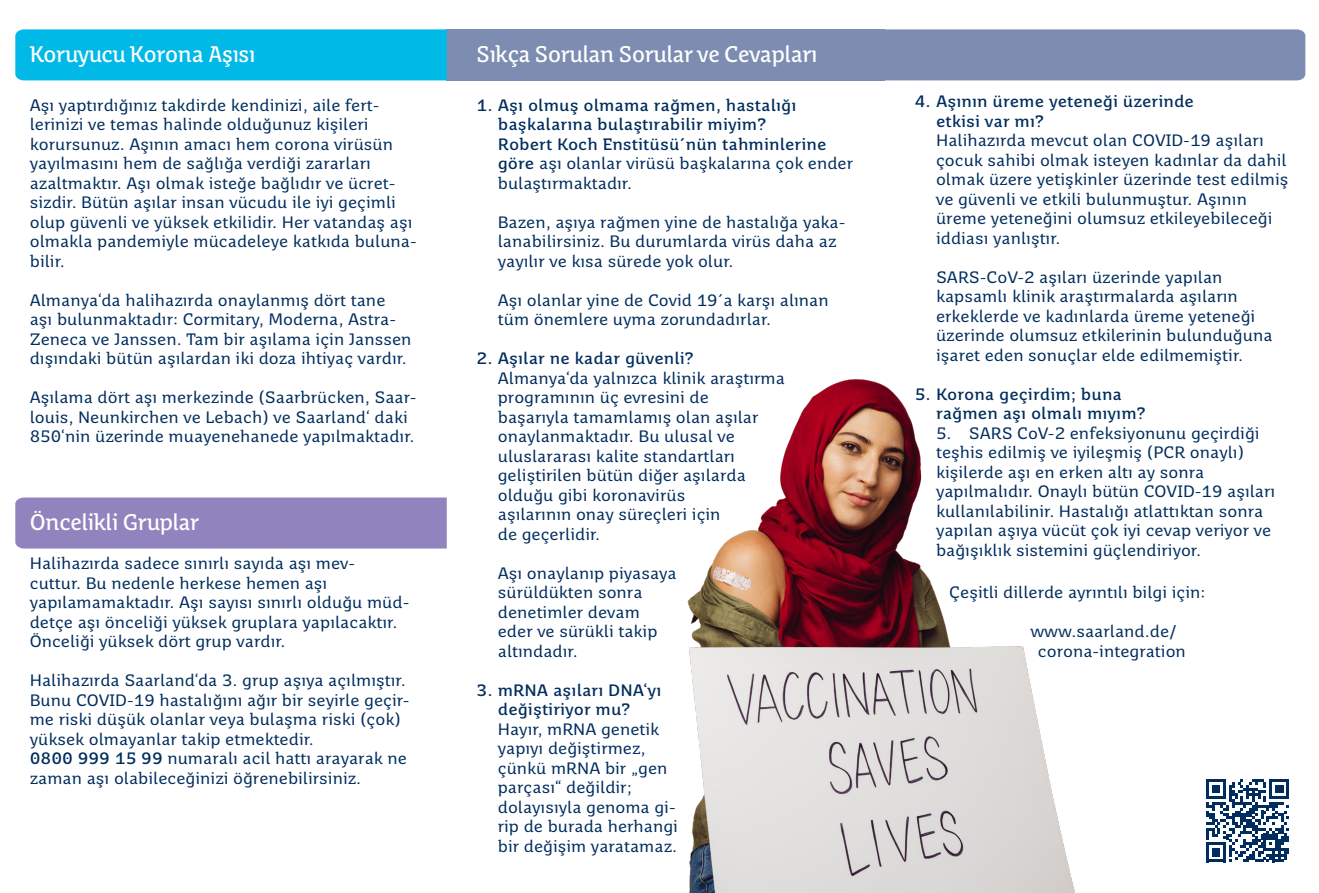
<style>
.page{position:relative;width:1319px;height:893px;background:#fff}
.page>*{position:absolute;margin:0;border:0;box-sizing:border-box;transform-origin:0 0}
.t1{font:22.5px "Saar 1450 Headline";letter-spacing:-.01em;color:#fff}
.Fließtext{font:16.5px/19.5px "Saar 1450 Text";color:#002d5e}
.t2{font:700 16.5px/19.5px "Saar 1450 Text";color:#002d5e}
.s1{font-weight:700}
.s2{font-weight:400}
</style>
<div class="page">
<img style="left:446px;top:379px;width:780px;height:514px">
<div style="left:884px;top:29px;width:421px;height:51px;background:#7c8db1"></div>
<div style="left:446px;top:29px;width:438px;height:51px;background:#7c8db1"></div>
<div style="left:15px;top:29px;width:431px;height:51px;background:#00b9e7"></div>
<div style="left:15px;top:497px;width:431px;height:52px;background:#9183bd"></div>
<svg style="left:1205px;top:779px;width:84px;height:83px"></svg>
<p class="t1" style="left:30px;top:41px;width:227px">Koruyucu Korona Aşısı</p>
<p class="Fließtext" style="left:30px;top:95px;width:388px">Aşı yaptırdığınız takdirde kendinizi, aile fert&shy;lerinizi ve temas halinde olduğunuz kişileri korursunuz. Aşının amacı hem corona virüsün yayılmasını hem de sağlığa verdiği zararları azaltmaktır. Aşı olmak isteğe bağlıdır ve ücret&shy;sizdir. Bütün aşılar insan vücudu ile iyi geçimli olup güvenli ve yüksek etkilidir. Her vatandaş aşı olmakla pandemiyle mücadeleye katkıda buluna&shy;bilir.</p>
<p class="Fließtext" style="left:30px;top:290px;width:383px">Almanya‘da halihazırda onaylanmış dört tane aşı bulunmaktadır: Cormitary, Moderna, Astra-Zeneca ve Janssen. Tam bir aşılama için Janssen dışındaki bütün aşılardan iki doza ihtiyaç vardır.</p>
<p class="Fließtext" style="left:30px;top:388px;width:388px">Aşılama dört aşı merkezinde (Saarbrücken, Saar&shy;louis, Neunkirchen ve Lebach) ve Saarland‘ daki<br>850‘nin üzerinde muayenehanede yapılmaktadır.</p>
<p class="t1" style="left:30px;top:509px;width:171px">Öncelikli Gruplar</p>
<p class="Fließtext" style="left:30px;top:553px;width:381px">Halihazırda sadece sınırlı sayıda aşı mev&shy;cuttur. Bu nedenle herkese hemen aşı yapılamamaktadır. Aşı sayısı sınırlı olduğu müd&shy;detçe aşı önceliği yüksek gruplara yapılacaktır.<br>Önceliği yüksek dört grup vardır.</p>
<p class="Fließtext" style="left:30px;top:670px;width:381px">Halihazırda Saarland‘da 3. grup aşıya açılmıştır.<br>Bunu COVID-19 hastalığını ağır bir seyirle geçir&shy;me riski düşük olanlar veya bulaşma riski (çok) yüksek olmayanlar takip etmektedir.</p>
<p class="Fließtext" style="left:30px;top:748px;width:378px"><span class="s1">0800 999 15 99</span> numaralı acil hattı arayarak ne zaman aşı olabileceğinizi öğrenebilirsiniz.</p>
<p class="t1" style="left:476px;top:41px;width:342px">Sıkça Sorulan Sorular ve Cevapları</p>
<p class="t2" style="left:497px;top:95px;width:357px;text-indent:-21px">1. Aşı olmuş olmama rağmen, hastalığı başkalarına bulaştırabilir miyim?<br>Robert Koch Enstitüsü´nün tahminlerine göre <span class="s2">aşı olanlar virüsü başkalarına çok ender bulaştırmaktadır.</span></p>
<p class="Fließtext" style="left:497px;top:212px;width:349px">Bazen, aşıya rağmen yine de hastalığa yaka&shy;lanabilirsiniz. Bu durumlarda virüs daha az yayılır ve kısa sürede yok olur.</p>
<p class="Fließtext" style="left:497px;top:290px;width:332px">Aşı olanlar yine de Covid 19´a karşı alınan tüm önemlere uyma zorundadırlar.</p>
<p class="Fließtext" style="left:497px;top:349px;width:289px;text-indent:-21px"><span class="s1">2. Aşılar ne kadar güvenli?<br></span>Almanya‘da yalnızca klinik araştırma programının üç evresini de<br>başarıyla tamamlamış olan aşılar onaylanmaktadır. Bu ulusal ve uluslararası kalite standartları geliştirilen bütün diğer aşılarda olduğu gibi koronavirüs<br>aşılarının onay süreçleri için<br>de geçerlidir.</p>
<p class="Fließtext" style="left:497px;top:563px;width:180px">Aşı onaylanıp piyasaya sürüldükten sonra denetimler devam eder ve sürükli takip altındadır.</p>
<p class="Fließtext" style="left:497px;top:680px;width:182px;text-indent:-21px"><span class="s1">3. mRNA aşıları DNA‘yı değiştiriyor mu?<br></span>Hayır, mRNA genetik yapıyı değiştirmez, çünkü mRNA bir „gen parçası“ değildir; dolayısıyla genoma gi&shy;rip de burada herhangi bir değişim yaratamaz.</p>
<p class="Fließtext" style="left:935px;top:92px;width:354px;text-indent:-21px"><span class="s1">4. Aşının üreme yeteneği üzerinde<br>etkisi var mı?<br></span>Halihazırda mevcut olan COVID-19 aşıları çocuk sahibi olmak isteyen kadınlar da dahil olmak üzere yetişkinler üzerinde test edilmiş ve güvenli ve etkili bulunmuştur. Aşının üreme yeteneğini olumsuz etkileyebileceği iddiası yanlıştır.</p>
<p class="Fließtext" style="left:935px;top:267px;width:338px">SARS-CoV-2 aşıları üzerinde yapılan kapsamlı klinik araştırmalarda aşıların erkeklerde ve kadınlarda üreme yeteneği üzerinde olumsuz etkilerinin bulunduğuna işaret eden sonuçlar elde edilmemiştir.</p>
<p class="t2" style="left:935px;top:384px;width:211px;text-indent:-21px">5. Korona geçirdim; buna rağmen aşı olmalı mıyım?</p>
<p class="Fließtext" style="left:935px;top:423px;width:341px">5. SARS CoV-2 enfeksiyonunu geçirdiği teşhis edilmiş ve iyileşmiş (PCR onaylı) kişilerde aşı en erken altı ay sonra yapılmalıdır. Onaylı bütün COVID-19 aşıları kullanılabilinir. Hastalığı atlattıktan sonra yapılan aşıya vücüt çok iyi cevap veriyor ve bağışıklık sistemini güçlendiriyor.</p>
<p class="Fließtext" style="left:949px;top:583px;width:258px">Çeşitli dillerde ayrıntılı bilgi için:</p>
<p class="Fließtext" style="left:1030px;top:622px;width:157px;text-align:center">www.saarland.de/ corona-integration</p>
</div>
